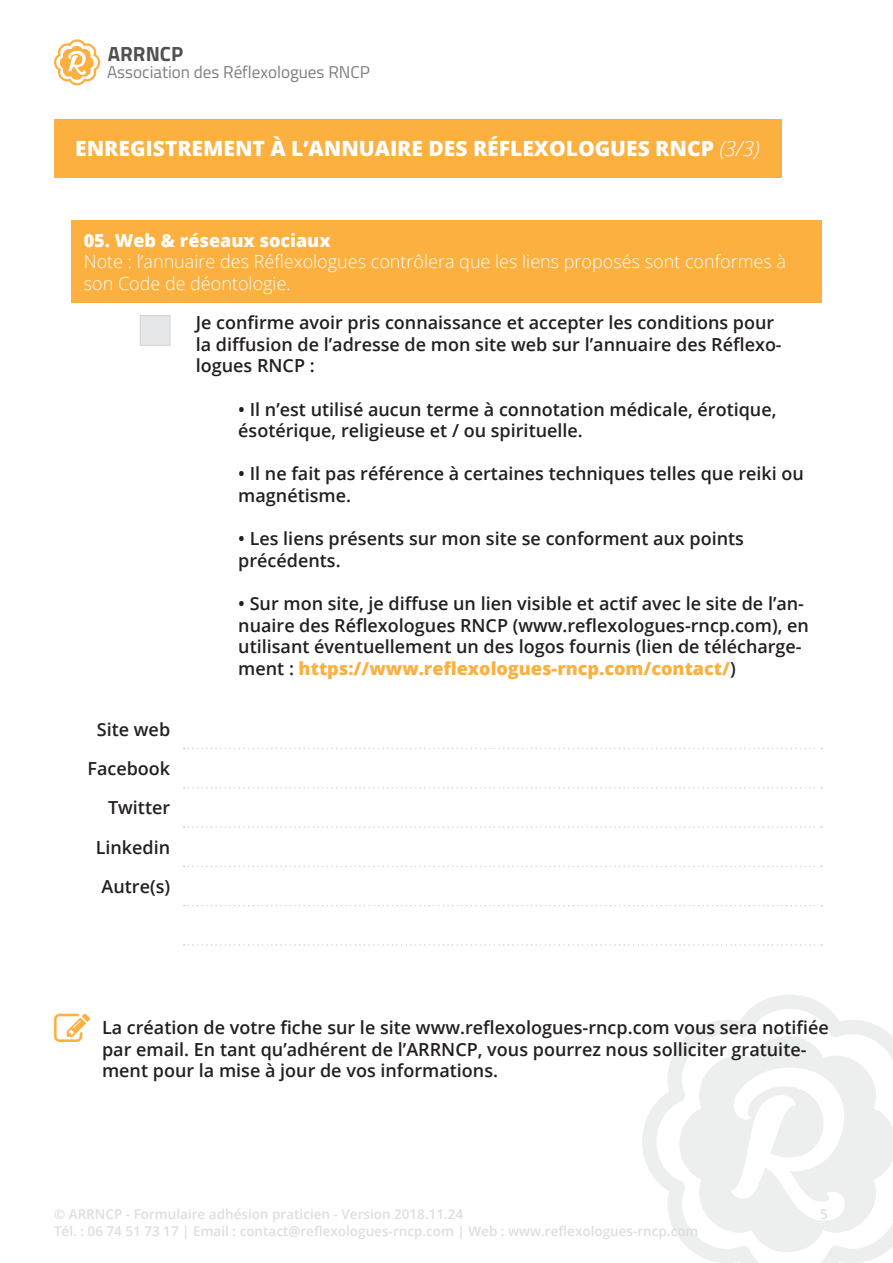
<style>
.page{position:relative;width:893px;height:1263px;background:#fff}
.page>*{position:absolute;margin:0;border:0;box-sizing:border-box;transform-origin:0 0}
.t1{font:800 21px "Open Sans";color:#fff}
.t2{font:700 20.55px "Titillium";color:#4f5152}
.t3{font:600 18px/21.6px "Open Sans";color:#231f20}
.t4{font:300 18px/21.6px "Open Sans";color:#fff}
.t5{font:800 18px "Open Sans";color:#fff}
.t6{font:17.1px "Titillium";color:#7c7f80}
.t7{font:600 13.5px "Open Sans";color:#dddee0}
.s1{font-weight:300;font-style:italic}
.s2{font-weight:800;color:#fbb03f}
</style>
<div class="page">
<svg style="left:642px;top:995px;width:240px;height:268px"></svg>
<svg style="left:672px;top:1029px;width:221px;height:230px;fill:#edeeee"></svg>
<svg style="left:54px;top:39px;width:46px;height:46px"></svg>
<div style="left:54px;top:119px;width:727px;height:59px;background:#fbb03f"></div>
<div style="left:71px;top:220px;width:751px;height:83px;background:#fbb03f"></div>
<svg style="left:184px;top:748px;width:638px;height:1px"></svg>
<svg style="left:184px;top:787px;width:638px;height:1px"></svg>
<svg style="left:184px;top:826px;width:638px;height:2px"></svg>
<svg style="left:184px;top:865px;width:638px;height:2px"></svg>
<svg style="left:184px;top:905px;width:638px;height:1px"></svg>
<svg style="left:184px;top:944px;width:638px;height:2px"></svg>
<div style="left:140px;top:316px;width:30px;height:29px;background:#e6e7e9"></div>
<svg style="left:140px;top:316px;width:1px;height:29px"></svg>
<hr style="left:140px;top:315px;width:30px;height:1px;background:#d1d2d4">
<svg style="left:170px;top:316px;width:1px;height:29px"></svg>
<hr style="left:140px;top:345px;width:30px;height:1px;background:#d1d2d4">
<p class="t2" style="left:108px;top:38px;width:77px">ARRNCP</p>
<p class="t6" style="left:107px;top:60px;width:264px">Association des Réflexologues RNCP</p>
<p class="t1" style="left:75px;top:133px;width:686px">ENREGISTREMENT À L’ANNUAIRE DES RÉFLEXOLOGUES RNCP <span class="s1">(3/3)</span></p>
<p class="t5" style="left:84px;top:226px;width:248px">05. Web &amp; réseaux sociaux</p>
<p class="t4" style="left:84px;top:250px;width:704px">Note : l’annuaire des Réflexologues contrôlera que les liens proposés sont conformes à son Code de déontologie.</p>
<p class="t3" style="left:196px;top:311px;width:587px">Je confirme avoir pris connaissance et accepter les conditions pour la diffusion de l’adresse de mon site web sur l’annuaire des Réflexo&shy;logues RNCP :</p>
<p class="t3" style="left:238px;top:398px;width:540px">• Il n’est utilisé aucun terme à connotation médicale, érotique, ésotérique, religieuse et / ou spirituelle.</p>
<p class="t3" style="left:238px;top:463px;width:567px">• Il ne fait pas référence à certaines techniques telles que reiki ou magnétisme.</p>
<p class="t3" style="left:238px;top:527px;width:507px">• Les liens présents sur mon site se conforment aux points précédents.</p>
<p class="t3" style="left:238px;top:592px;width:572px">• Sur mon site, je diffuse un lien visible et actif avec le site de l’an&shy;nuaire des Réflexologues RNCP (www.reflexologues-rncp.com), en utilisant éventuellement un des logos fournis (lien de télécharge&shy;ment : <span class="s2">https://www.reflexologues-rncp.com/contact/</span>)</p>
<p class="t3" style="left:97px;top:718px;width:75px">Site web</p>
<p class="t3" style="left:87px;top:757px;width:84px">Facebook</p>
<p class="t3" style="left:108px;top:796px;width:64px">Twitter</p>
<p class="t3" style="left:96px;top:836px;width:76px">Linkedin</p>
<p class="t3" style="left:102px;top:875px;width:70px">Autre(s)</p>
<p class="t3" style="left:102px;top:1016px;width:728px">La création de votre fiche sur le site www.reflexologues-rncp.com vous sera notifiée par email. En tant qu’adhérent de l’ARRNCP, vous pourrez nous solliciter gratuite&shy;ment pour la mise à jour de vos informations.</p>
<p class="t7" style="left:54px;top:1205px;width:411px">© ARRNCP - Formulaire adhésion praticien - Version 2018.11.24</p>
<p class="t7" style="left:820px;top:1205px;width:9px">5</p>
<p class="t7" style="left:54px;top:1221px;width:646px">Tél. : 06 74 51 73 17 | Email : contact@reflexologues-rncp.com | Web : www.reflexologues-rncp.com</p>
</div>
